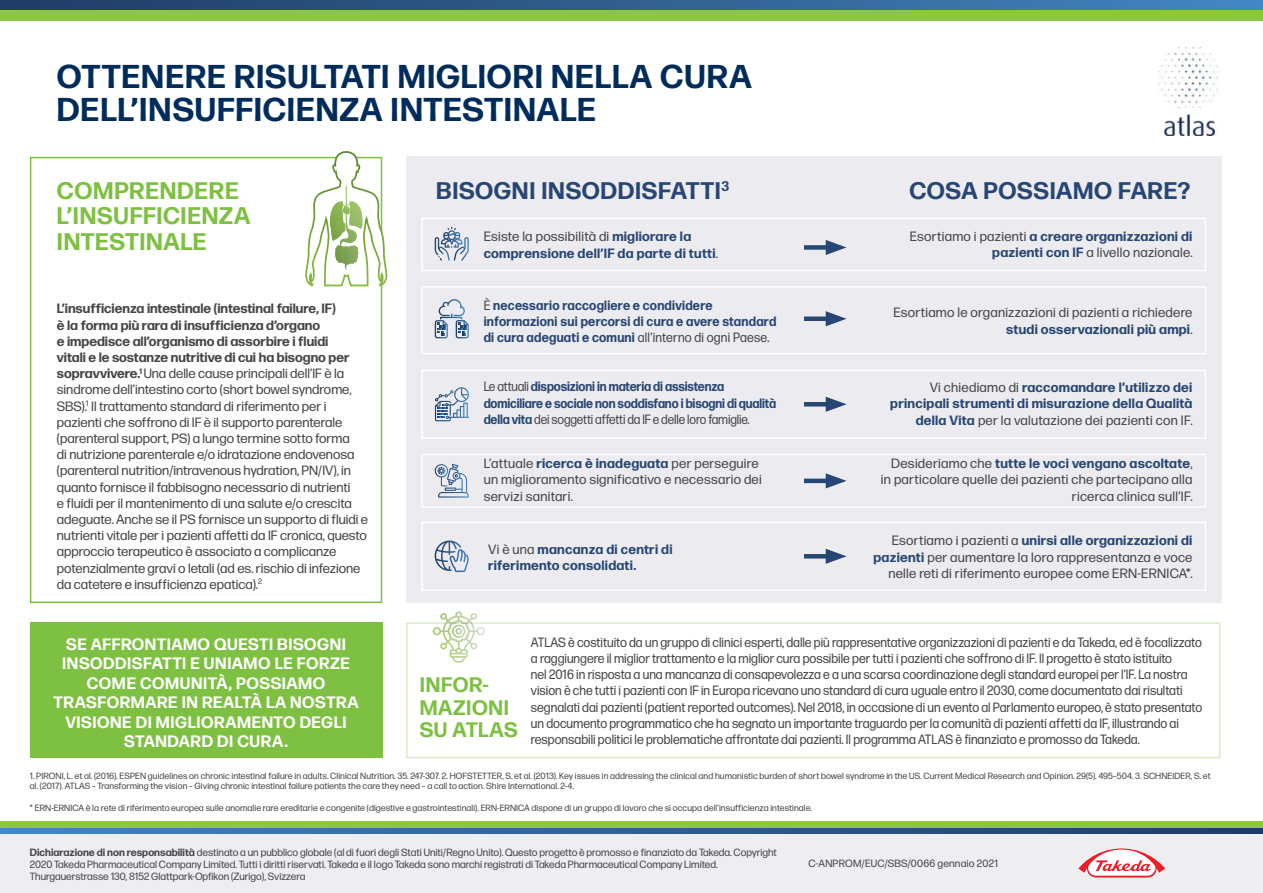
<style>
.page{position:relative;width:1263px;height:893px;background:#fff}
.page>*{position:absolute;margin:0;border:0;box-sizing:border-box;transform-origin:0 0}
.t1{font:700 33px/33px "Forma DJR Text";letter-spacing:.025em;color:#002c5c}
.t2{font:700 24px "Forma DJR Text";letter-spacing:.025em;color:#284673}
.t3{font:700 24px/25.5px "Forma DJR Text";letter-spacing:.03em;color:#7ec042}
.t4{font:700 21px/22.5px "Forma DJR Text";letter-spacing:.03em;color:#7ec042}
.t5{font:700 16.5px/19.5px "Forma DJR Text";letter-spacing:.03em;color:#fff;text-align:center}
.t6{font:13.5px/16.2px "Forma DJR Text";color:#464549}
.t7{font:13.5px/16.2px "Forma DJR Text";color:#464549;scale:.93 1}
.t8{font:13.5px/16.2px "Forma DJR Text";letter-spacing:.02em;color:#464549;text-align:right}
.t9{font:700 13.5px/16.2px "Forma DJR Text";letter-spacing:.02em;color:#284673}
.t10{font:700 13.5px/16.2px "Forma DJR Text";letter-spacing:-.01em;color:#284673;scale:.9 1}
.t11{font:700 13.5px/16.2px "Forma DJR Text";letter-spacing:.02em;color:#284673;scale:.93 1}
.t12{font:10.5px/12px "Forma DJR Text";color:#464549}
.t13{font:10.5px "Forma DJR Text";letter-spacing:.02em;color:#464549}
.t14{font:9px/10.8px "Forma DJR Text";letter-spacing:.01em;color:#464549}
.s1{font-weight:700}
.s2{font-weight:700;color:#284673}
.s3{font-weight:400;color:#464549}
</style>
<div class="page">
<div style="left:406px;top:157px;width:815px;height:446px;background:#ececf0"></div>
<svg style="left:0;top:0;width:1263px;height:11px"></svg>
<svg style="left:0;top:828px;width:1263px;height:6px"></svg>
<div style="left:0;top:834px;width:1263px;height:59px;background:#eeeef1"></div>
<div style="left:0;top:11px;width:1263px;height:10px;background:#8dc63f"></div>
<div style="left:0;top:822px;width:1263px;height:6px;background:#8dc63f"></div>
<svg style="left:1078px;top:848px;width:87px;height:30px"></svg>
<img style="left:1158px;top:48px;width:62px;height:87px">
<div style="left:30px;top:157px;width:352px;height:446px;border:2px solid #7ec042"></div>
<div style="left:30px;top:622px;width:352px;height:136px;background:#7ec042"></div>
<div style="left:406px;top:622px;width:814px;height:136px;border:2px solid #dcebca"></div>
<svg style="left:433px;top:611px;width:52px;height:52px"></svg>
<svg style="left:304px;top:151px;width:84px;height:137px"></svg>
<div style="left:421px;top:218px;width:785px;height:53px;border:2px solid #fff"></div>
<div style="left:421px;top:286px;width:785px;height:68px;border:2px solid #fff"></div>
<div style="left:421px;top:370px;width:785px;height:69px;border:2px solid #fff"></div>
<div style="left:421px;top:454px;width:785px;height:54px;border:2px solid #fff"></div>
<div style="left:421px;top:522px;width:785px;height:69px;border:2px solid #fff"></div>
<div style="left:804px;top:245px;width:30px;height:5px;background:#284673"></div>
<svg style="left:826px;top:240px;width:20px;height:15px"></svg>
<div style="left:804px;top:316px;width:30px;height:5px;background:#284673"></div>
<svg style="left:826px;top:311px;width:20px;height:15px"></svg>
<hr style="left:804px;top:402px;width:30px;height:4px;background:#284673">
<svg style="left:826px;top:397px;width:20px;height:15px"></svg>
<hr style="left:804px;top:479px;width:30px;height:4px;background:#284673">
<svg style="left:826px;top:473px;width:20px;height:15px"></svg>
<hr style="left:804px;top:554px;width:30px;height:4px;background:#284673">
<svg style="left:826px;top:549px;width:20px;height:15px"></svg>
<svg style="left:435px;top:227px;width:34px;height:34px"></svg>
<svg style="left:435px;top:299px;width:34px;height:39px"></svg>
<svg style="left:435px;top:387px;width:34px;height:34px"></svg>
<svg style="left:435px;top:464px;width:34px;height:34px"></svg>
<svg style="left:435px;top:540px;width:34px;height:32px"></svg>
<h1 class="t1" style="left:57px;top:59px;width:696px">OTTENERE RISULTATI MIGLIORI NELLA CURA<br>DELL’INSUFFICIENZA INTESTINALE</h1>
<h2 class="t3" style="left:57px;top:177px;width:195px">COMPRENDERE<br>L’INSUFFICIENZA<br>INTESTINALE</h2>
<p class="t6" style="left:57px;top:300px;width:313px"><span class="s1">L’insufficienza intestinale (intestinal failure, IF)<br>è la forma più rara di insufficienza d’organo<br>e impedisce all’organismo di assorbire i fluidi<br>vitali e le sostanze nutritive di cui ha bisogno per sopravvivere.</span><sup>1</sup> Una delle cause principali dell’IF è la sindrome dell’intestino corto (short bowel syndrome, SBS).<sup>1</sup> Il trattamento standard di riferimento per i pazienti che soffrono di IF è il supporto parenterale (parenteral support, PS) a lungo termine sotto forma<br>di nutrizione parenterale e/o idratazione endovenosa (parenteral nutrition/intravenous hydration, PN/IV), in quanto fornisce il fabbisogno necessario di nutrienti<br>e fluidi per il mantenimento di una salute e/o crescita adeguate. Anche se il PS fornisce un supporto di fluidi e nutrienti vitale per i pazienti affetti da IF cronica, questo approccio terapeutico è associato a complicanze potenzialmente gravi o letali (ad es. rischio di infezione da catetere e insufficienza epatica).<sup>2</sup></p>
<h2 class="t2" style="left:436px;top:175px;width:294px">BISOGNI INSODDISFATTI<sup>3</sup></h2>
<h2 class="t2" style="left:909px;top:175px;width:282px">COSA POSSIAMO FARE?</h2>
<p class="t8" style="left:910px;top:227px;width:284px">Esortiamo i pazienti <span class="s2">a creare organizzazioni di pazienti con IF</span> a livello nazionale.</p>
<p class="t11" style="left:484px;top:297px;width:316px"><span class="s3">È</span> necessario raccogliere e condividere informazioni sui percorsi di cura e avere standard di cura adeguati e comuni <span class="s3">all’interno di ogni Paese.</span></p>
<p class="t8" style="left:893px;top:304px;width:301px">Esortiamo le organizzazioni di pazienti a richiedere <span class="s2">studi osservazionali più ampi</span>.</p>
<p class="t10" style="left:484px;top:378px;width:326px"><span class="s3">Le attuali</span> disposizioni in materia di assistenza domiciliare e sociale non soddisfano i bisogni di qualità della vita <span class="s3">dei soggetti affetti da IF e delle loro famiglie.</span></p>
<p class="t9" style="left:890px;top:379px;width:304px;text-align:right"><span class="s3">Vi chiediamo di</span> raccomandare l’utilizzo dei principali strumenti di misurazione della Qualità della Vita <span class="s3">per la valutazione dei pazienti con IF.</span></p>
<p class="t8" style="left:484px;top:455px;width:280px;text-align:left">L’attuale <span class="s2">ricerca è inadeguata</span> per perseguire un miglioramento significativo e necessario dei servizi sanitari.</p>
<p class="t8" style="left:881px;top:455px;width:313px">Desideriamo che <span class="s2">tutte le voci vengano ascoltate</span>, in particolare quelle dei pazienti che partecipano alla ricerca clinica sull’IF.</p>
<p class="t8" style="left:873px;top:532px;width:321px">Esortiamo i pazienti a <span class="s2">unirsi alle organizzazioni di pazienti</span> per aumentare la loro rappresentanza e voce nelle reti di riferimento europee come ERN-ERNICA*.</p>
<p class="t9" style="left:484px;top:228px;width:236px"><span class="s3">Esiste la possibilità di</span> migliorare la comprensione dell’IF da parte di tutti<span class="s3">.</span></p>
<p class="t9" style="left:488px;top:541px;width:186px"><span class="s3">Vi è una</span> mancanza di centri di riferimento consolidati.</p>
<p class="t5" style="left:54px;top:634px;width:306px">SE AFFRONTIAMO QUESTI BISOGNI<br>INSODDISFATTI E UNIAMO LE FORZE<br>COME COMUNITÀ, POSSIAMO<br>TRASFORMARE IN REALTÀ LA NOSTRA<br>VISIONE DI MIGLIORAMENTO DEGLI<br>STANDARD DI CURA.</p>
<p class="t7" style="left:531px;top:634px;width:723px">ATLAS è costituito da un gruppo di clinici esperti, dalle più rappresentative organizzazioni di pazienti e da Takeda, ed è focalizzato a raggiungere il miglior trattamento e la miglior cura possibile per tutti i pazienti che soffrono di IF. Il progetto è stato istituito<br>nel 2016 in risposta a una mancanza di consapevolezza e a una scarsa coordinazione degli standard europei per l’IF. La nostra vision è che tutti i pazienti con IF in Europa ricevano uno standard di cura uguale entro il 2030, come documentato dai risultati segnalati dai pazienti (patient reported outcomes). Nel 2018, in occasione di un evento al Parlamento europeo, è stato presentato un documento programmatico che ha segnato un importante traguardo per la comunità di pazienti affetti da IF, illustrando ai responsabili politici le problematiche affrontate dai pazienti. Il programma ATLAS è finanziato e promosso da Takeda.</p>
<p class="t14" style="left:30px;top:770px;width:1182px">1. PIRONI, L. et al. (2016). ESPEN guidelines on chronic intestinal failure in adults. Clinical Nutrition. 35. 247-307. 2. HOFSTETTER, S. et al. (2013). Key issues in addressing the clinical and humanistic burden of short bowel syndrome in the US. Current Medical Research and Opinion. 29(5). 495–504. 3. SCHNEIDER, S. et al. (2017). ATLAS – Transforming the vision – Giving chronic intestinal failure patients the care they need – a call to action. Shire International. 2-4.</p>
<p class="t14" style="left:30px;top:802px;width:784px">* ERN-ERNICA è la rete di riferimento europea sulle anomalie rare ereditarie e congenite (digestive e gastrointestinali). ERN-ERNICA dispone di un gruppo di lavoro che si occupa dell’insufficienza intestinale.</p>
<h3 class="t4" style="left:420px;top:673px;width:99px">INFOR-<br>MAZIONI<br>SU ATLAS</h3>
<p class="t12" style="left:30px;top:846px;width:749px"><span class="s1">Dichiarazione di non responsabilità</span> destinato a un pubblico globale (al di fuori degli Stati Uniti/Regno Unito). Questo progetto è promosso e finanziato da Takeda. Copyright<br>2020 Takeda Pharmaceutical Company Limited. Tutti i diritti riservati. Takeda e il logo Takeda sono marchi registrati di Takeda Pharmaceutical Company Limited.<br>Thurgauerstrasse 130, 8152 Glattpark-Opfikon (Zurigo), Svizzera</p>
<p class="t13" style="left:808px;top:857px;width:191px">C-ANPROM/EUC/SBS/0066 gennaio 2021</p>
</div>
